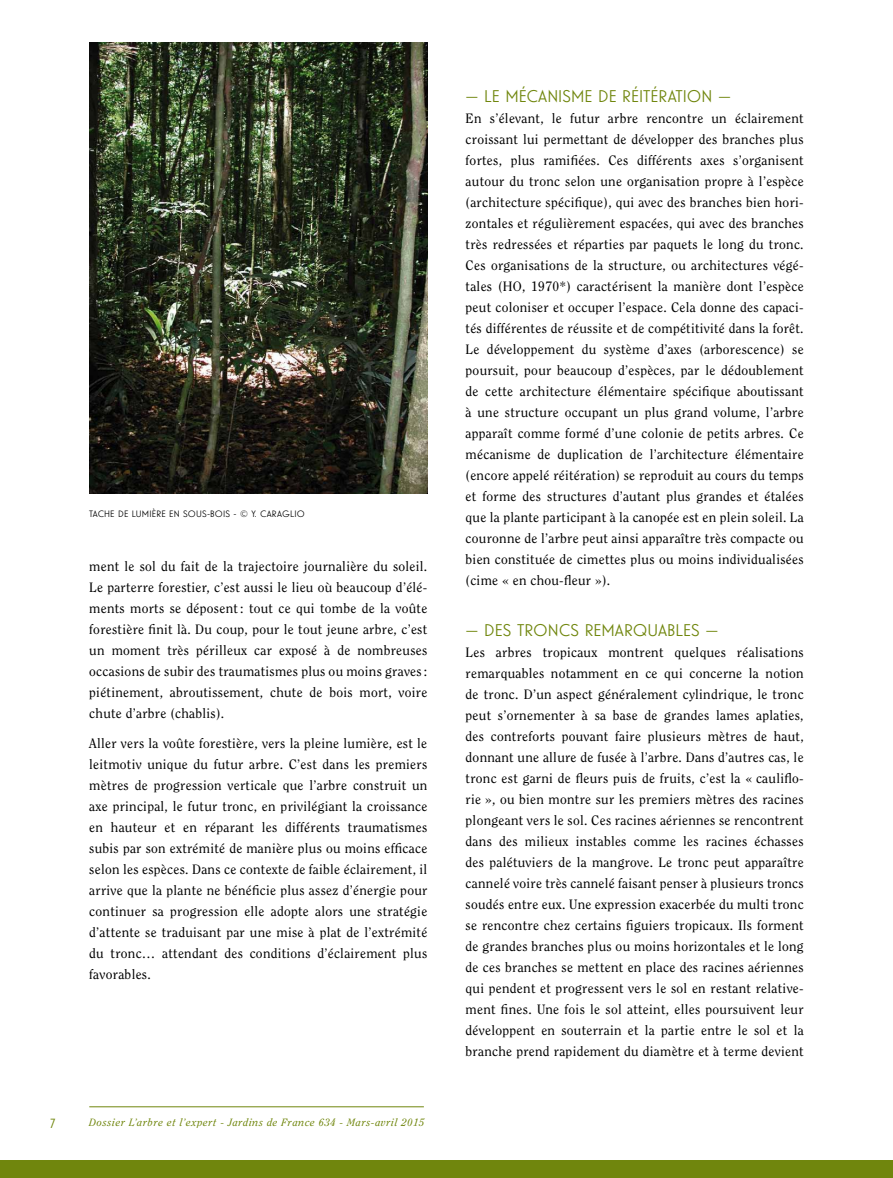
<style>
.page{position:relative;width:893px;height:1178px;background:#fff}
.page>*{position:absolute;margin:0;border:0;box-sizing:border-box;transform-origin:0 0}
.t1{font:16.5px "Guildford Pro";color:#70860d}
.t2{font:13.5px/21px "Clearface Std";letter-spacing:.02em;color:#000;text-align:justify}
.t3{font:13.5px "Guildford Pro";color:#70860d}
.t4{font:italic 10.5px "Clearface Std";letter-spacing:.06em;color:#70860d}
.t5{font:9px "Guildford Pro";letter-spacing:.02em;color:#000}
</style>
<div class="page">
<div style="left:0;top:1160px;width:893px;height:18px;background:#70860d"></div>
<hr style="left:89px;top:1106px;width:335px;height:1px;background:#70860d">
<img style="left:89px;top:43px;width:338px;height:450px">
<p class="t5" style="left:89px;top:507px;width:217px">TACHE DE LU MIÈRE EN SOUS-BOIS - © Y. CARAGLIO</p>
<p class="t2" style="left:89px;top:556px;width:340px">ment le sol du fait de la trajectoire journalière du soleil.<br>Le parterre forestier, c’est aussi le lieu où beaucoup d’élé&shy;ments morts se déposent: tout ce qui tombe de la voûte forestière finit là. Du coup, pour le tout jeune arbre, c’est un moment très périlleux car exposé à de nombreuses occasions de subir des traumatismes plus ou moins graves: piétinement, abroutissement, chute de bois mort, voire chute d’arbre (chablis).</p>
<p class="t2" style="left:89px;top:732px;width:340px">Aller vers la voûte forestière, vers la pleine lumière, est le leitmotiv unique du futur arbre. C’est dans les premiers mètres de progression verticale que l’arbre construit un axe principal, le futur tronc, en privilégiant la croissance en hauteur et en réparant les différents traumatismes subis par son extrémité de manière plus ou moins efficace selon les espèces. Dans ce contexte de faible éclairement, il arrive que la plante ne bénéficie plus assez d’énergie pour continuer sa progression elle adopte alors une stratégie d’attente se traduisant par une mise à plat de l’extrémité du tronc… attendant des conditions d’éclairement plus favorables.</p>
<p class="t3" style="left:50px;top:1114px;width:6px">7</p>
<p class="t4" style="left:89px;top:1116px;width:337px">Dossier L’arbre et l’expert - Jardins de France 634 - Mars-avril 2015</p>
<p class="t1" style="left:466px;top:85px;width:267px">— LE MÉCANISME DE RÉITÉRATION —</p>
<p class="t2" style="left:466px;top:107px;width:340px">En s’élevant, le futur arbre rencontre un éclairement croissant lui permettant de développer des branches plus fortes, plus ramifiées. Ces différents axes s’organisent autour du tronc selon une organisation propre à l’espèce (architecture spécifique), qui avec des branches bien hori&shy;zontales et régulièrement espacées, qui avec des branches très redressées et réparties par paquets le long du tronc.<br>Ces organisations de la structure, ou architectures végé&shy;tales (HO, 1970*) caractérisent la manière dont l’espèce peut coloniser et occuper l’espace. Cela donne des capaci&shy;tés différentes de réussite et de compétitivité dans la forêt.<br>Le développement du système d’axes (arborescence) se poursuit, pour beaucoup d’espèces, par le dédoublement de cette architecture élémentaire spécifique aboutissant à une structure occupant un plus grand volume, l’arbre apparaît comme formé d’une colonie de petits arbres. Ce mécanisme de duplication de l’architecture élémentaire (encore appelé réitération) se reproduit au cours du temps et forme des structures d’autant plus grandes et étalées que la plante participant à la canopée est en plein soleil. La couronne de l’arbre peut ainsi apparaître très compacte ou bien constituée de cimettes plus ou moins individualisées (cime « en chou-fleur »).</p>
<p class="t1" style="left:466px;top:619px;width:254px">— D ES TRONCS REMARQUABLES —</p>
<p class="t2" style="left:466px;top:641px;width:340px">Les arbres tropicaux montrent quelques réalisations remarquables notamment en ce qui concerne la notion de tronc. D’un aspect généralement cylindrique, le tronc peut s’ornementer à sa base de grandes lames aplaties, des contreforts pouvant faire plusieurs mètres de haut, donnant une allure de fusée à l’arbre. Dans d’autres cas, le tronc est garni de fleurs puis de fruits, c’est la « cauliflo&shy;rie », ou bien montre sur les premiers mètres des racines plongeant vers le sol. Ces racines aériennes se rencontrent dans des milieux instables comme les racines échasses des palétuviers de la mangrove. Le tronc peut apparaître cannelé voire très cannelé faisant penser à plusieurs troncs soudés entre eux. Une expression exacerbée du multi tronc se rencontre chez certains figuiers tropicaux. Ils forment de grandes branches plus ou moins horizontales et le long de ces branches se mettent en place des racines aériennes qui pendent et progressent vers le sol en restant relative&shy;ment fines. Une fois le sol atteint, elles poursuivent leur développent en souterrain et la partie entre le sol et la branche prend rapidement du diamètre et à terme devient</p>
</div>
